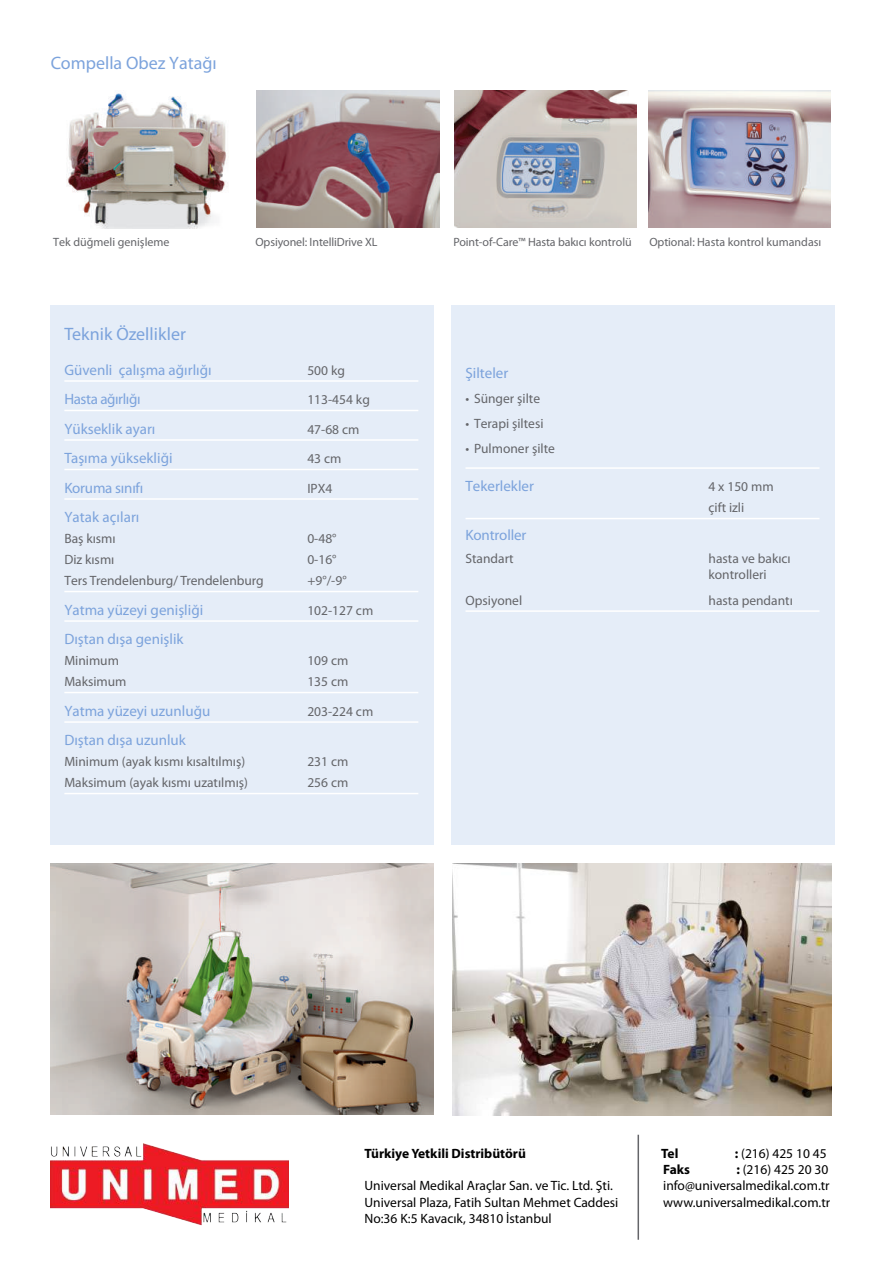
<style>
.page{position:relative;width:893px;height:1263px;background:#fff}
.page>*{position:absolute;margin:0;border:0;box-sizing:border-box;transform-origin:0 0}
.t1{font:18px "Myriad Pro";color:#7ca3dc}
.t2{font:15px "Myriad Pro";color:#7ca3dc}
.t3{font:15px "Myriad Pro";letter-spacing:-.025em;color:#7ca3dc}
.t4{font:300 13.5px/21px "Myriad Pro";color:#646569}
.t5{font:13.5px "Myriad Pro";color:#000}
.t6{font:700 13.5px "Myriad Pro";color:#000}
.t7{font:12px "Myriad Pro";letter-spacing:-.005em;color:#646569}
.s1{font-weight:700}
</style>
<div class="page">
<div style="left:51px;top:305px;width:383px;height:539px;background:#e5edf8"></div>
<div style="left:451px;top:305px;width:383px;height:539px;background:#e5edf8"></div>
<img style="left:648px;top:91px;width:182px;height:137px">
<img style="left:66px;top:93px;width:162px;height:136px">
<hr style="left:64px;top:380px;width:354px;height:2px;background:#fff">
<hr style="left:64px;top:410px;width:354px;height:1px;background:#fff">
<hr style="left:64px;top:439px;width:354px;height:2px;background:#fff">
<hr style="left:64px;top:469px;width:354px;height:1px;background:#fff">
<hr style="left:64px;top:498px;width:354px;height:2px;background:#fff">
<hr style="left:64px;top:591px;width:354px;height:1px;background:#fff">
<hr style="left:64px;top:620px;width:354px;height:2px;background:#fff">
<hr style="left:64px;top:692px;width:354px;height:1px;background:#fff">
<hr style="left:64px;top:721px;width:354px;height:2px;background:#fff">
<hr style="left:64px;top:793px;width:354px;height:1px;background:#fff">
<hr style="left:465px;top:467px;width:354px;height:2px;background:#fff">
<hr style="left:465px;top:518px;width:354px;height:1px;background:#fff">
<hr style="left:465px;top:610px;width:354px;height:2px;background:#fff">
<img style="left:454px;top:91px;width:183px;height:137px">
<img style="left:256px;top:91px;width:183px;height:137px">
<img style="left:51px;top:863px;width:382px;height:251px">
<img style="left:51px;top:1144px;width:238px;height:81px">
<hr style="left:638px;top:1135px;width:1px;height:105px;background:#646569">
<img style="left:453px;top:863px;width:378px;height:252px">
<h1 class="t1" style="left:51px;top:52px;width:167px">Compella Obez Yatağı</h1>
<p class="t7" style="left:453px;top:234px;width:180px">Point-of-Care™ Hasta bakıcı kontrolü</p>
<p class="t7" style="left:53px;top:234px;width:118px">Tek düğmeli genişleme</p>
<p class="t7" style="left:255px;top:234px;width:124px">Opsiyonel: IntelliDrive XL</p>
<p class="t7" style="left:649px;top:234px;width:173px">Optional: Hasta kontrol kumandası</p>
<h1 class="t1" style="left:64px;top:323px;width:123px">Teknik Özellikler</h1>
<p class="t2" style="left:64px;top:361px;width:149px">Güvenli çalışma ağırlığı</p>
<p class="t4" style="left:307px;top:360px;width:39px">500 kg</p>
<p class="t3" style="left:64px;top:390px;width:78px">Hasta ağırlığı</p>
<p class="t4" style="left:307px;top:389px;width:64px">113-454 kg</p>
<p class="t2" style="left:64px;top:420px;width:93px">Yükseklik ayarı</p>
<p class="t4" style="left:307px;top:419px;width:54px">47-68 cm</p>
<p class="t2" style="left:64px;top:449px;width:110px">Taşıma yüksekliği</p>
<p class="t4" style="left:307px;top:448px;width:36px">43 cm</p>
<p class="t2" style="left:64px;top:479px;width:80px">Koruma sınıfı</p>
<p class="t4" style="left:307px;top:478px;width:27px">IPX4</p>
<p class="t2" style="left:64px;top:508px;width:77px">Yatak açıları</p>
<p class="t4" style="left:64px;top:528px;width:53px">Baş kısmı</p>
<p class="t4" style="left:307px;top:528px;width:31px">0-48°</p>
<p class="t4" style="left:64px;top:549px;width:52px">Diz kısmı</p>
<p class="t4" style="left:307px;top:549px;width:31px">0-16°</p>
<p class="t4" style="left:64px;top:570px;width:201px">Ters Trendelenburg/ Trendelenburg</p>
<p class="t4" style="left:307px;top:570px;width:41px">+9°/-9°</p>
<p class="t2" style="left:64px;top:601px;width:140px">Yatma yüzeyi genişliği</p>
<p class="t4" style="left:307px;top:600px;width:67px">102-127 cm</p>
<p class="t2" style="left:64px;top:630px;width:121px">Dıştan dışa genişlik</p>
<p class="t4" style="left:64px;top:650px;width:56px">Minimum</p>
<p class="t4" style="left:307px;top:650px;width:42px">109 cm</p>
<p class="t4" style="left:64px;top:671px;width:64px">Maksimum</p>
<p class="t4" style="left:307px;top:671px;width:42px">135 cm</p>
<p class="t2" style="left:64px;top:702px;width:147px">Yatma yüzeyi uzunluğu</p>
<p class="t4" style="left:307px;top:701px;width:67px">203-224 cm</p>
<p class="t2" style="left:64px;top:731px;width:123px">Dıştan dışa uzunluk</p>
<p class="t4" style="left:64px;top:751px;width:182px">Minimum (ayak kısmı kısaltılmış)</p>
<p class="t4" style="left:307px;top:751px;width:42px">231 cm</p>
<p class="t4" style="left:64px;top:772px;width:185px">Maksimum (ayak kısmı uzatılmış)</p>
<p class="t4" style="left:307px;top:772px;width:42px">256 cm</p>
<p class="t2" style="left:465px;top:363px;width:44px">Şilteler</p>
<p class="t4" style="left:465px;top:388px;width:76px">• Sünger şilte</p>
<p class="t4" style="left:465px;top:413px;width:80px">• Terapi şiltesi</p>
<p class="t4" style="left:465px;top:438px;width:91px">• Pulmoner şilte</p>
<p class="t2" style="left:465px;top:477px;width:70px">Tekerlekler</p>
<p class="t4" style="left:708px;top:476px;width:67px">4 x 150 mm çift izli</p>
<p class="t2" style="left:465px;top:526px;width:62px">Kontroller</p>
<p class="t4" style="left:465px;top:548px;width:49px">Standart</p>
<p class="t4" style="left:708px;top:550px;width:84px;line-height:16.2px">hasta ve bakıcı kontrolleri</p>
<p class="t4" style="left:465px;top:590px;width:58px">Opsiyonel</p>
<p class="t4" style="left:708px;top:590px;width:86px">hasta pendantı</p>
<p class="t6" style="left:364px;top:1144px;width:163px">Türkiye Yetkili Distribütörü</p>
<p class="t6" style="left:661px;top:1144px;width:19px">Tel</p>
<p class="t5" style="left:735px;top:1145px;width:93px"><span class="s1">:</span> (216) 425 10 45</p>
<p class="t6" style="left:663px;top:1161px;width:28px">Faks</p>
<p class="t5" style="left:736px;top:1161px;width:93px"><span class="s1">:</span> (216) 425 20 30</p>
<p class="t5" style="left:364px;top:1177px;width:250px">Universal Medikal Araçlar San. ve Tic. Ltd. Şti.</p>
<p class="t5" style="left:663px;top:1177px;width:168px">info@universalmedikal.com.tr</p>
<p class="t5" style="left:364px;top:1194px;width:255px">Universal Plaza, Fatih Sultan Mehmet Caddesi</p>
<p class="t5" style="left:663px;top:1194px;width:169px">www.universalmedikal.com.tr</p>
<p class="t5" style="left:364px;top:1210px;width:189px">No:36 K:5 Kavacık, 34810 İstanbul</p>
</div>
